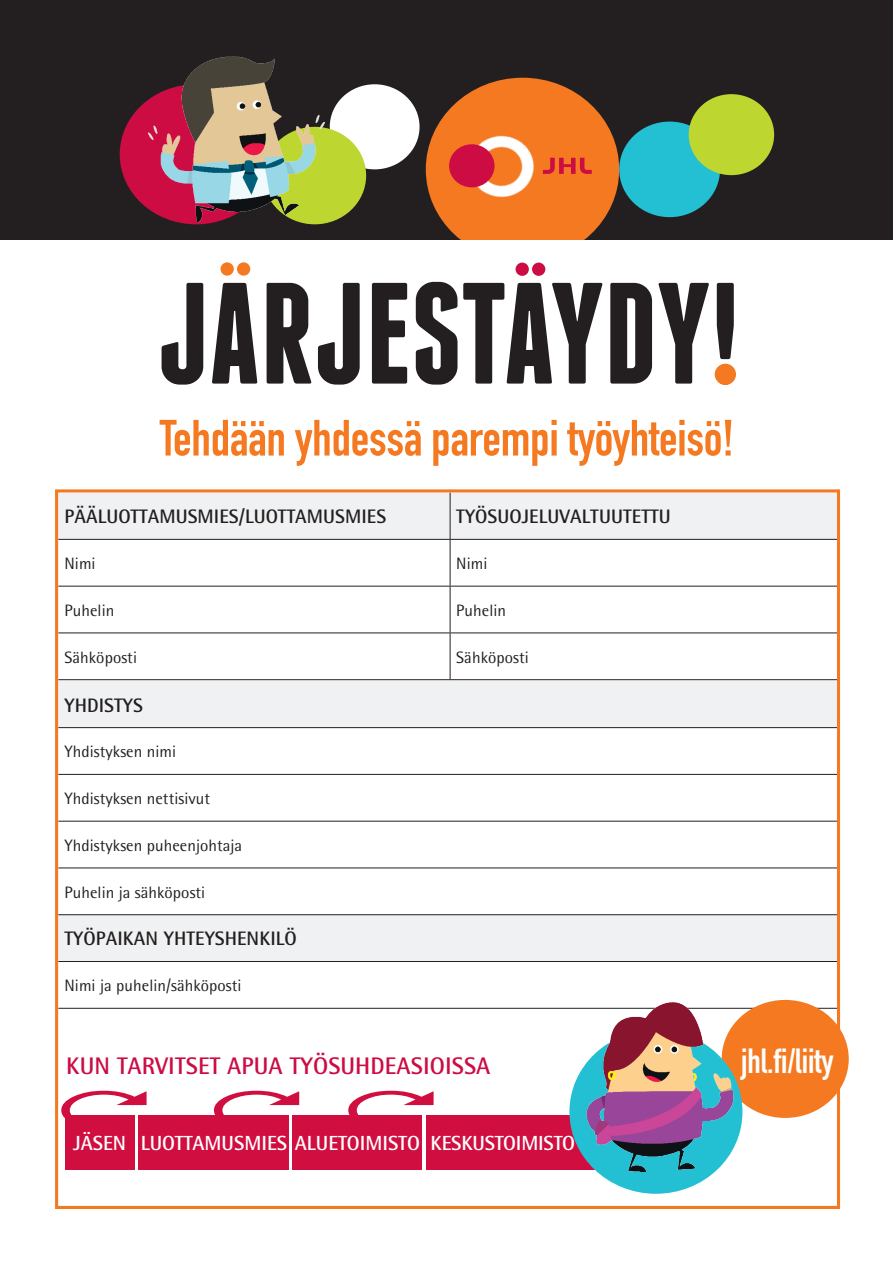
<style>
.page{position:relative;width:893px;height:1263px;background:#fff}
.page>*{position:absolute;margin:0;border:0;box-sizing:border-box;transform-origin:0 0}
.t1{font:50.1px "DIN Engschrift Std";letter-spacing:-.005em;color:#f47921}
.t2{font:34.5px "DIN Engschrift Std";color:#fff}
.t3{font:700 24px "Rotis Semi Sans";letter-spacing:.005em;color:#cd0c44}
.t4{font:700 20.4px "Rotis Semi Sans";color:#fff}
.t5{font:700 19.5px "Rotis Semi Sans";letter-spacing:.005em;color:#231f20}
.t6{font:16.5px "Rotis Semi Sans";letter-spacing:.005em;color:#231f20}
</style>
<div class="page">
<div style="left:0;top:0;width:893px;height:240px;background:#231f20"></div>
<div style="left:120px;top:84px;width:153px;height:140px;background:#cd0c44;border-radius:50%"></div>
<div style="left:426px;top:78px;width:193px;height:183px;background:#f47921;border-radius:50%"></div>
<div style="left:330px;top:84px;width:90px;height:85px;background:#fff;border-radius:50%"></div>
<div style="left:619px;top:122px;width:101px;height:95px;background:#23bfd2;border-radius:50%"></div>
<img style="left:463px;top:135px;width:71px;height:63px">
<div style="left:449px;top:144px;width:46px;height:43px;background:#cd0c44;border-radius:50%"></div>
<svg style="left:543px;top:158px;width:49px;height:16px"></svg>
<div style="left:689px;top:94px;width:85px;height:81px;background:#bed630;border-radius:50%"></div>
<div style="left:263px;top:127px;width:103px;height:97px;background:#bed630;border-radius:50%"></div>
<img style="left:149px;top:56px;width:176px;height:166px">
<div style="left:0;top:240px;width:893px;height:165px;background:#fff"></div>
<svg style="left:162px;top:282px;width:572px;height:103px;fill:#231f20"></svg>
<svg style="left:220px;top:262px;width:30px;height:14px"></svg>
<svg style="left:516px;top:263px;width:29px;height:13px"></svg>
<svg style="left:715px;top:364px;width:21px;height:21px"></svg>
<svg style="left:59px;top:681px;width:777px;height:280px"></svg>
<hr style="left:58px;top:774px;width:780px;height:1px;background:#231f20">
<hr style="left:58px;top:821px;width:780px;height:1px;background:#231f20">
<hr style="left:58px;top:867px;width:780px;height:1px;background:#231f20">
<hr style="left:58px;top:914px;width:780px;height:1px;background:#231f20">
<hr style="left:58px;top:961px;width:780px;height:1px;background:#231f20">
<hr style="left:58px;top:1008px;width:780px;height:1px;background:#231f20">
<hr style="left:58px;top:727px;width:780px;height:1px;background:#231f20">
<div style="left:59px;top:493px;width:777px;height:46px;background:#f0f1f2"></div>
<hr style="left:450px;top:493px;width:1px;height:46px;background:#231f20">
<hr style="left:58px;top:539px;width:392px;height:1px;background:#231f20">
<hr style="left:450px;top:539px;width:388px;height:1px;background:#231f20">
<hr style="left:450px;top:540px;width:1px;height:46px;background:#231f20">
<hr style="left:58px;top:586px;width:392px;height:1px;background:#231f20">
<hr style="left:450px;top:586px;width:388px;height:1px;background:#231f20">
<hr style="left:450px;top:586px;width:1px;height:46px;background:#231f20">
<hr style="left:58px;top:632px;width:392px;height:1px;background:#231f20">
<hr style="left:450px;top:632px;width:388px;height:1px;background:#231f20">
<hr style="left:450px;top:633px;width:1px;height:46px;background:#231f20">
<hr style="left:58px;top:679px;width:392px;height:1px;background:#231f20">
<hr style="left:450px;top:679px;width:388px;height:1px;background:#231f20">
<div style="left:55px;top:489px;width:785px;height:720px;border:3px solid #f47921"></div>
<svg style="left:348px;top:1091px;width:86px;height:25px"></svg>
<svg style="left:214px;top:1091px;width:85px;height:39px"></svg>
<div style="left:139px;top:1116px;width:150px;height:54px;background:#d10e40"></div>
<div style="left:293px;top:1116px;width:129px;height:54px;background:#d10e40"></div>
<div style="left:426px;top:1116px;width:169px;height:54px;background:#d10e40"></div>
<svg style="left:61px;top:1091px;width:86px;height:39px"></svg>
<div style="left:65px;top:1116px;width:69px;height:54px;background:#d10e40"></div>
<div style="left:722px;top:1000px;width:127px;height:118px;background:#f47921;border-radius:50%"></div>
<div style="left:569px;top:1030px;width:173px;height:164px;background:#23bfd2;border-radius:50%"></div>
<img style="left:580px;top:1002px;width:154px;height:170px">
<h1 class="t1" style="left:160px;top:409px;width:576px">Tehdään yhdessä parempi työyhteisö!</h1>
<p class="t5" style="left:64px;top:505px;width:323px">PÄÄLUOTTAMUSMIES/LUOTTAMUSMIES</p>
<p class="t5" style="left:456px;top:505px;width:216px">TYÖSUOJELUVALTUUTETTU</p>
<p class="t6" style="left:64px;top:554px;width:33px">Nimi</p>
<p class="t6" style="left:456px;top:554px;width:33px">Nimi</p>
<p class="t6" style="left:64px;top:600px;width:51px">Puhelin</p>
<p class="t6" style="left:456px;top:600px;width:51px">Puhelin</p>
<p class="t6" style="left:64px;top:647px;width:74px">Sähköposti</p>
<p class="t6" style="left:456px;top:647px;width:74px">Sähköposti</p>
<p class="t5" style="left:64px;top:693px;width:80px">YHDISTYS</p>
<p class="t6" style="left:64px;top:742px;width:113px">Yhdistyksen nimi</p>
<p class="t6" style="left:64px;top:789px;width:147px">Yhdistyksen nettisivut</p>
<p class="t6" style="left:64px;top:835px;width:179px">Yhdistyksen puheenjohtaja</p>
<p class="t6" style="left:64px;top:882px;width:142px">Puhelin ja sähköposti</p>
<p class="t5" style="left:64px;top:927px;width:234px">TYÖPAIKAN YHTEYSHENKILÖ</p>
<p class="t6" style="left:64px;top:976px;width:178px">Nimi ja puhelin/sähköposti</p>
<h3 class="t3" style="left:66px;top:1051px;width:426px">KUN TARVITSET APUA TYÖSUHDEASIOISSA</h3>
<h2 class="t2" style="left:741px;top:1040px;width:94px">jhl.fi/liity</h2>
<p class="t4" style="left:73px;top:1131px;width:503px">JÄSEN LUOTTAMUSMIES ALUETOIMISTO KESKUSTOIMISTO</p>
</div>
